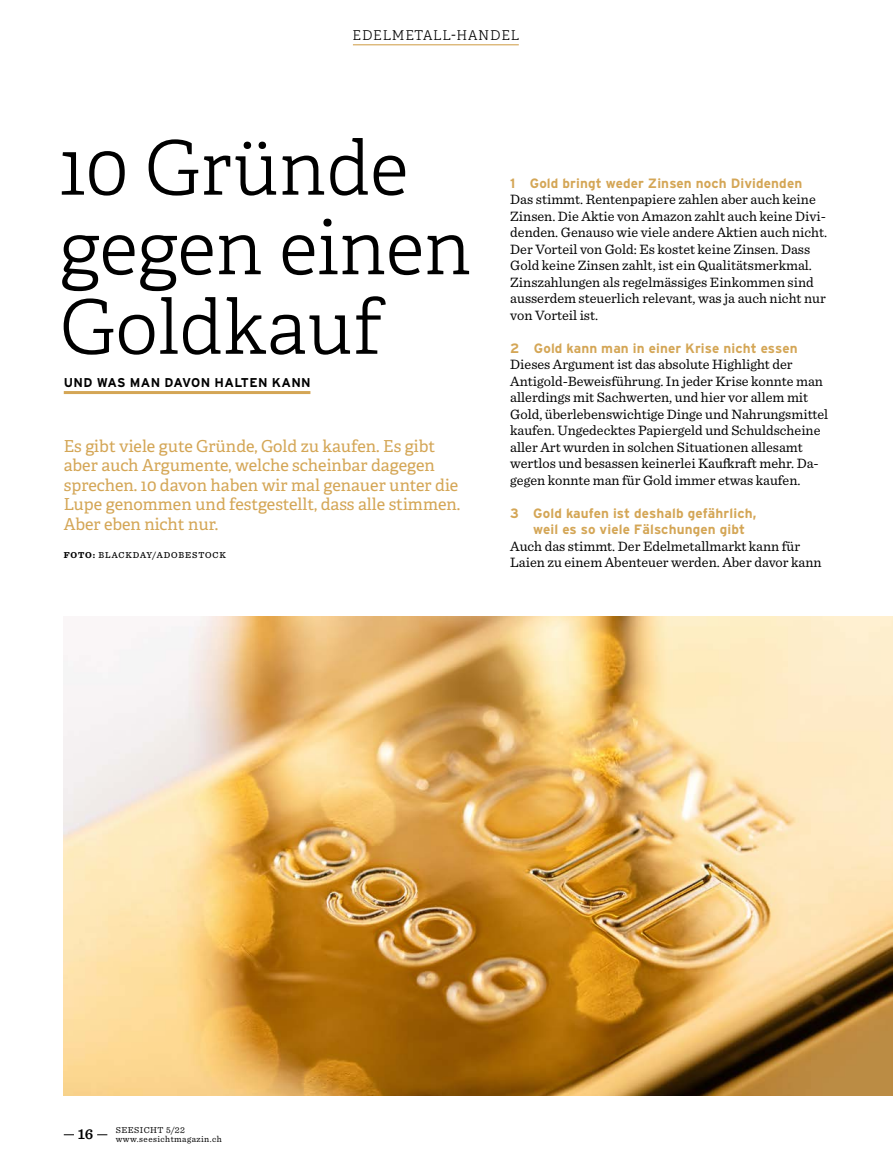
<style>
.page{position:relative;width:893px;height:1170px;background:#fff}
.page>*{position:absolute;margin:0;border:0;box-sizing:border-box;transform-origin:0 0}
.Haupttitel_Adelle_Th{font:300 75px/79.5px "Adelle";color:#000}
.Lead_Adelle_Regular{font:16.5px/19.5px "Adelle";color:#d4a656}
.t1{font:600 15px "Sentinel";color:#000}
.Grundtext_Sentinel_9{font:14.25px/16.5px "Sentinel";color:#000}
.Untertitel_Interstat{font:700 13.5px/16.5px "Interstate";letter-spacing:.01em;color:#d4a656}
.Rubriktitel_rechts{font:300 13.5px "Adelle";letter-spacing:.06em;color:#000}
.Obertitel_mit_Linie{font:700 12.75px "Interstate";letter-spacing:.03em;color:#000}
.t2{font:9px/9px "Sentinel";letter-spacing:.05em;color:#000}
.Text_Foto_by__unterh{font:500 9px "Sentinel";letter-spacing:.1em;color:#000}
.s1{font-weight:700}
</style>
<div class="page">
<img style="left:64px;top:616px;width:829px;height:479px">
<hr style="left:64px;top:391px;width:246px;height:3px;background:#d4a656">
<hr style="left:353px;top:44px;width:166px;height:1px;background:#d4a656">
<p class="Rubriktitel_rechts" style="left:353px;top:27px;width:168px">EDELMETALL-HANDEL</p>
<p class="Haupttitel_Adelle_Th" style="left:60px;top:130px;width:350px">10 Gründe</p>
<p class="Haupttitel_Adelle_Th" style="left:60px;top:209px;width:413px">gegen einen<br>Goldkauf</p>
<p class="Obertitel_mit_Linie" style="left:64px;top:375px;width:249px">UND WAS MAN DAVON HALTEN KANN</p>
<p class="Lead_Adelle_Regular" style="left:64px;top:436px;width:398px">Es gibt viele gute Gründe, Gold zu kaufen. Es gibt aber auch Argumente, welche scheinbar dagegen sprechen. 10 davon haben wir mal genauer unter die Lupe genommen und festgestellt, dass alle stimmen.<br>Aber eben nicht nur.</p>
<p class="Text_Foto_by__unterh" style="left:64px;top:548px;width:164px"><span class="s1">FOTO:</span> BLACKDAY/ADOBESTOCK</p>
<p class="Untertitel_Interstat" style="left:510px;top:174px;width:294px">1 Gold bringt weder Zinsen noch Dividenden</p>
<p class="Grundtext_Sentinel_9" style="left:510px;top:190px;width:318px">Das stimmt. Rentenpapiere zahlen aber auch keine Zinsen. Die Aktie von Amazon zahlt auch keine Divi&shy;denden. Genauso wie viele andere Aktien auch nicht.<br>Der Vorteil von Gold: Es kostet keine Zinsen. Dass Gold keine Zinsen zahlt, ist ein Qualitätsmerkmal.<br>Zinszahlungen als regelmässiges Einkommen sind ausserdem steuerlich relevant, was ja auch nicht nur von Vorteil ist.</p>
<p class="Untertitel_Interstat" style="left:510px;top:339px;width:289px">2 Gold kann man in einer Krise nicht essen</p>
<p class="Grundtext_Sentinel_9" style="left:510px;top:355px;width:319px">Dieses Argument ist das absolute Highlight der Antigold-Beweisführung. In jeder Krise konnte man allerdings mit Sachwerten, und hier vor allem mit Gold, überlebenswichtige Dinge und Nahrungsmittel kaufen. Ungedecktes Papiergeld und Schuldscheine aller Art wurden in solchen Situationen allesamt wertlos und besassen keinerlei Kaufkraft mehr. Da&shy;gegen konnte man für Gold immer etwas kaufen.</p>
<p class="Untertitel_Interstat" style="left:533px;top:504px;width:225px;text-indent:-23px">3 Gold kaufen ist deshalb gefährlich, weil es so viele Fälschungen gibt</p>
<p class="Grundtext_Sentinel_9" style="left:510px;top:537px;width:313px">Auch das stimmt. Der Edelmetallmarkt kann für<br>Laien zu einem Abenteuer werden. Aber davor kann</p>
<p class="t1" style="left:78px;top:1121px;width:17px">16</p>
<p class="t2" style="left:116px;top:1124px;width:107px">SEESICHT 5/22 www.seesichtmagazin.ch</p>
</div>
